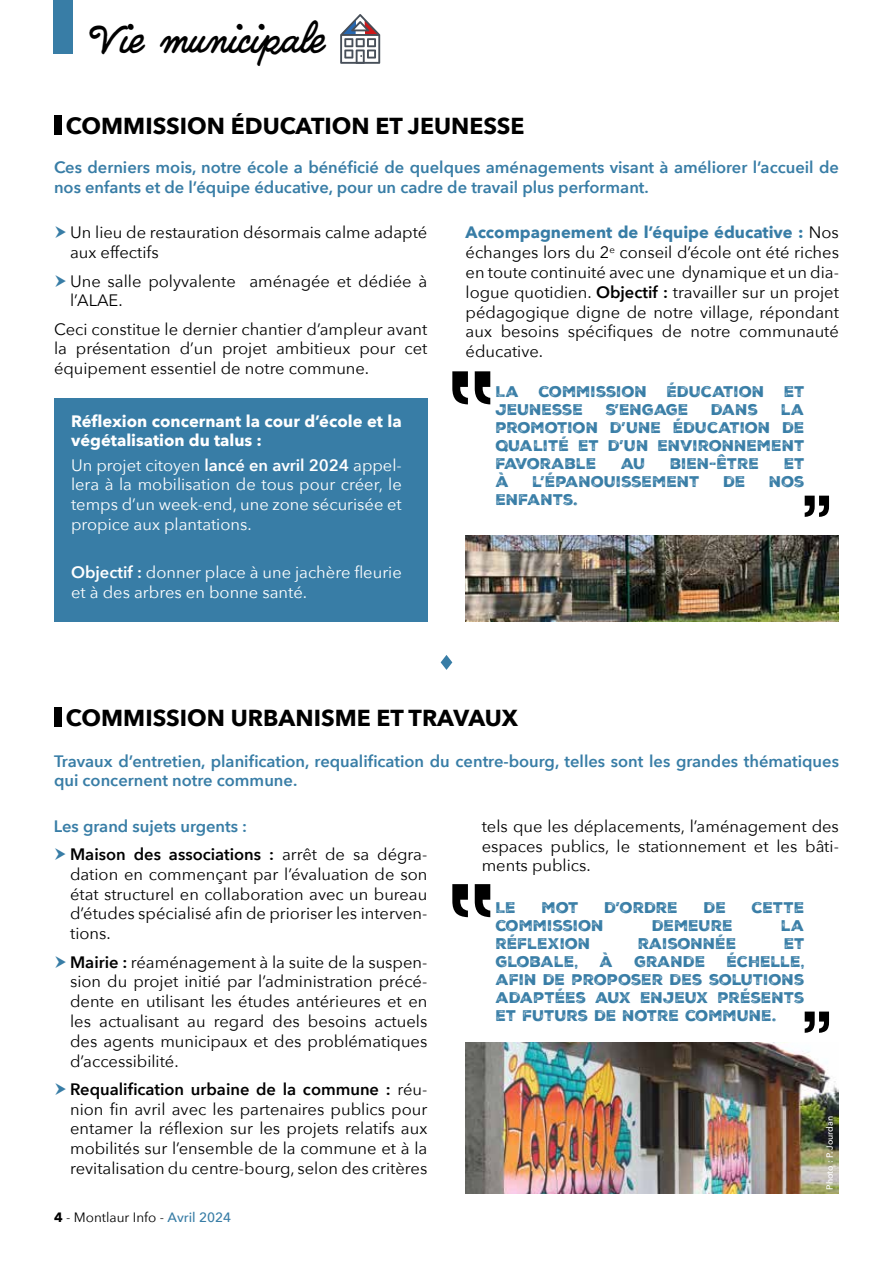
<style>
.page{position:relative;width:893px;height:1263px;background:#fff}
.page>*{position:absolute;margin:0;border:0;box-sizing:border-box;transform-origin:0 0}
.t1{font:34.65px "Quimby Gubernatorial";color:#000}
.t2{font:700 23.1px "Avenir Next";color:#000}
.t3{font:16.5px/19.8px "Avenir Next";color:#000;text-align:justify}
.t4{font:600 16.5px/19.8px "Avenir Next";color:#387da6}
.t5{font:16.5px/19.8px "Avenir Next";color:#fff;text-align:justify}
.t6{font:700 16.5px/19.8px "Avenir Next";color:#fff}
.t7{font:15px/18px "Nexa Rust Sans Black 2";color:#387da6;text-align:justify}
.t8{font:13.5px "Avenir Next";color:#000}
.t9{font:500 9px "Avenir Next";color:#fff}
.s1{font-weight:600}
.s2{font-weight:700;color:#387da6}
.s3{color:#000}
.s4{font-weight:400;color:#000}
.s5{font-weight:700}
.s6{font-weight:500;color:#387da6}
</style>
<div class="page">
<div style="left:54px;top:0;width:19px;height:54px;background:#387da6"></div>
<svg style="left:340px;top:14px;width:40px;height:50px"></svg>
<div style="left:54px;top:398px;width:373px;height:224px;background:#387da6"></div>
<div style="left:54px;top:115px;width:7px;height:20px;background:#000"></div>
<div style="left:54px;top:707px;width:7px;height:20px;background:#000"></div>
<svg style="left:441px;top:655px;width:11px;height:15px"></svg>
<img style="left:466px;top:1043px;width:373px;height:150px">
<img style="left:466px;top:536px;width:373px;height:86px">
<svg style="left:805px;top:496px;width:24px;height:21px"></svg>
<svg style="left:805px;top:1011px;width:24px;height:22px"></svg>
<svg style="left:452px;top:371px;width:16px;height:33px"></svg>
<svg style="left:475px;top:371px;width:15px;height:33px"></svg>
<svg style="left:452px;top:884px;width:16px;height:33px"></svg>
<svg style="left:475px;top:884px;width:15px;height:33px"></svg>
<h1 class="t1" style="left:89px;top:20px;width:235px">Vie municipale</h1>
<h2 class="t2" style="left:66px;top:106px;width:460px">COMMISSION ÉDUCATION ET JEUNESSE</h2>
<p class="t4" style="left:54px;top:157px;width:786px">Ces derniers mois, notre école a bénéficié de quelques aménagements visant à améliorer l’accueil de nos enfants et de l’équipe éducative, pour un cadre de travail plus performant.</p>
<p class="t3" style="left:70px;top:222px;width:359px">Un lieu de restauration désormais calme adapté aux effectifs</p>
<p class="t3" style="left:70px;top:270px;width:359px">Une salle polyvalente aménagée et dédiée à l’ALAE.</p>
<p class="t3" style="left:54px;top:318px;width:375px">Ceci constitue le dernier chantier d’ampleur avant la présentation d’un projet ambitieux pour cet équipement essentiel de notre commune.</p>
<p class="t6" style="left:71px;top:411px;width:332px">Réflexion concernant la cour d’école et la végétalisation du talus :</p>
<p class="t5" style="left:71px;top:454px;width:332px">Un projet citoyen <span class="s1">lancé en avril 2024</span> appel&shy;lera à la mobilisation de tous pour créer, le temps d’un week-end, une zone sécurisée et propice aux plantations.</p>
<p class="t5" style="left:71px;top:562px;width:332px"><span class="s1">Objectif :</span> donner place à une jachère fleurie et à des arbres en bonne santé.</p>
<p class="t3" style="left:466px;top:222px;width:375px"><span class="s2">Accompagnement de l’équipe éducative :</span> Nos échanges lors du 2<sup>e</sup> conseil d’école ont été riches en toute continuité avec une dynamique et un dia&shy;logue quotidien. <span class="s1">Objectif :</span> travailler sur un projet pédagogique digne de notre village, répondant aux besoins spécifiques de notre communauté éducative.</p>
<p class="t7" style="left:496px;top:383px;width:25px">LA</p>
<p class="t7" style="left:539px;top:383px;width:110px">COMMISSION</p>
<p class="t7" style="left:667px;top:383px;width:99px">ÉDUCATION</p>
<p class="t7" style="left:784px;top:383px;width:22px">ET</p>
<p class="t7" style="left:496px;top:401px;width:89px">JEUNESSE</p>
<p class="t7" style="left:606px;top:401px;width:84px">S’ENGAGE</p>
<p class="t7" style="left:711px;top:401px;width:49px">DANS</p>
<p class="t7" style="left:496px;top:401px;width:310px;text-indent:285px">LA PROMOTION D’UNE ÉDUCATION DE QUALITÉ ET D’UN ENVIRONNEMENT FAVORABLE</p>
<p class="t7" style="left:621px;top:455px;width:26px">AU</p>
<p class="t7" style="left:670px;top:455px;width:91px">BIEN-ÊTRE</p>
<p class="t7" style="left:784px;top:455px;width:22px">ET</p>
<p class="t7" style="left:496px;top:473px;width:15px">À</p>
<p class="t7" style="left:533px;top:473px;width:169px">L’ÉPANOUISSEMENT</p>
<p class="t7" style="left:723px;top:473px;width:24px">DE</p>
<p class="t7" style="left:769px;top:473px;width:37px">NOS</p>
<p class="t7" style="left:496px;top:491px;width:84px">ENFANTS.</p>
<h2 class="t2" style="left:66px;top:697px;width:454px">COMMISSION URBANISME ET TRAVAUX</h2>
<p class="t4" style="left:54px;top:750px;width:786px">Travaux d’entretien, planification, requalification du centre-bourg, telles sont les grandes thématiques qui concernent notre commune.</p>
<p class="t4" style="left:70px;top:811px;width:359px;line-height:28.3px;text-indent:-16px">Les grand sujets urgents :<br><span class="s3">Maison des associations :</span> <span class="s4">arrêt de sa dégra-</span></p>
<p class="t3" style="left:70px;top:863px;width:359px">dation en commençant par l’évaluation de son état structurel en collaboration avec un bureau d’études spécialisé afin de prioriser les interven&shy;tions.</p>
<p class="t3" style="left:70px;top:951px;width:359px"><span class="s1">Mairie :</span> réaménagement à la suite de la suspen&shy;sion du projet initié par l’administration précé&shy;dente en utilisant les études antérieures et en les actualisant au regard des besoins actuels des agents municipaux et des problématiques d’accessibilité.</p>
<p class="t3" style="left:70px;top:1078px;width:359px"><span class="s1">Requalification urbaine de la commune :</span> réu&shy;nion fin avril avec les partenaires publics pour entamer la réflexion sur les projets relatifs aux mobilités sur l’ensemble de la commune et à la revitalisation du centre-bourg, selon des critères</p>
<p class="t8" style="left:54px;top:1206px;width:179px"><span class="s5">4</span> - Montlaur Info - <span class="s6">Avril 2024</span></p>
<p class="t3" style="left:482px;top:815px;width:359px">tels que les déplacements, l’aménagement des espaces publics, le stationnement et les bâti&shy;ments publics.</p>
<p class="t7" style="left:496px;top:898px;width:22px">LE</p>
<p class="t7" style="left:542px;top:898px;width:38px">MOT</p>
<p class="t7" style="left:604px;top:898px;width:75px">D’ORDRE</p>
<p class="t7" style="left:704px;top:898px;width:24px">DE</p>
<p class="t7" style="left:752px;top:898px;width:54px">CETTE</p>
<p class="t7" style="left:496px;top:916px;width:110px">COMMISSION</p>
<p class="t7" style="left:652px;top:916px;width:82px">DEMEURE</p>
<p class="t7" style="left:781px;top:916px;width:25px">LA</p>
<p class="t7" style="left:496px;top:934px;width:96px">RÉFLEXION</p>
<p class="t7" style="left:638px;top:934px;width:100px">RAISONNÉE</p>
<p class="t7" style="left:784px;top:934px;width:22px">ET</p>
<p class="t7" style="left:496px;top:952px;width:84px">GLOBALE,</p>
<p class="t7" style="left:600px;top:952px;width:15px">À</p>
<p class="t7" style="left:634px;top:952px;width:73px">GRANDE</p>
<p class="t7" style="left:496px;top:952px;width:310px;text-indent:231px">ÉCHELLE, AFIN DE PROPOSER DES SOLUTIONS ADAPTÉES AUX ENJEUX PRÉSENTS ET FUTURS DE NOTRE COMMUNE.</p>
<p class="t9" style="left:822px;top:1190px;width:76px;rotate:-90deg">Photo : P. Jourdan</p>
</div>
